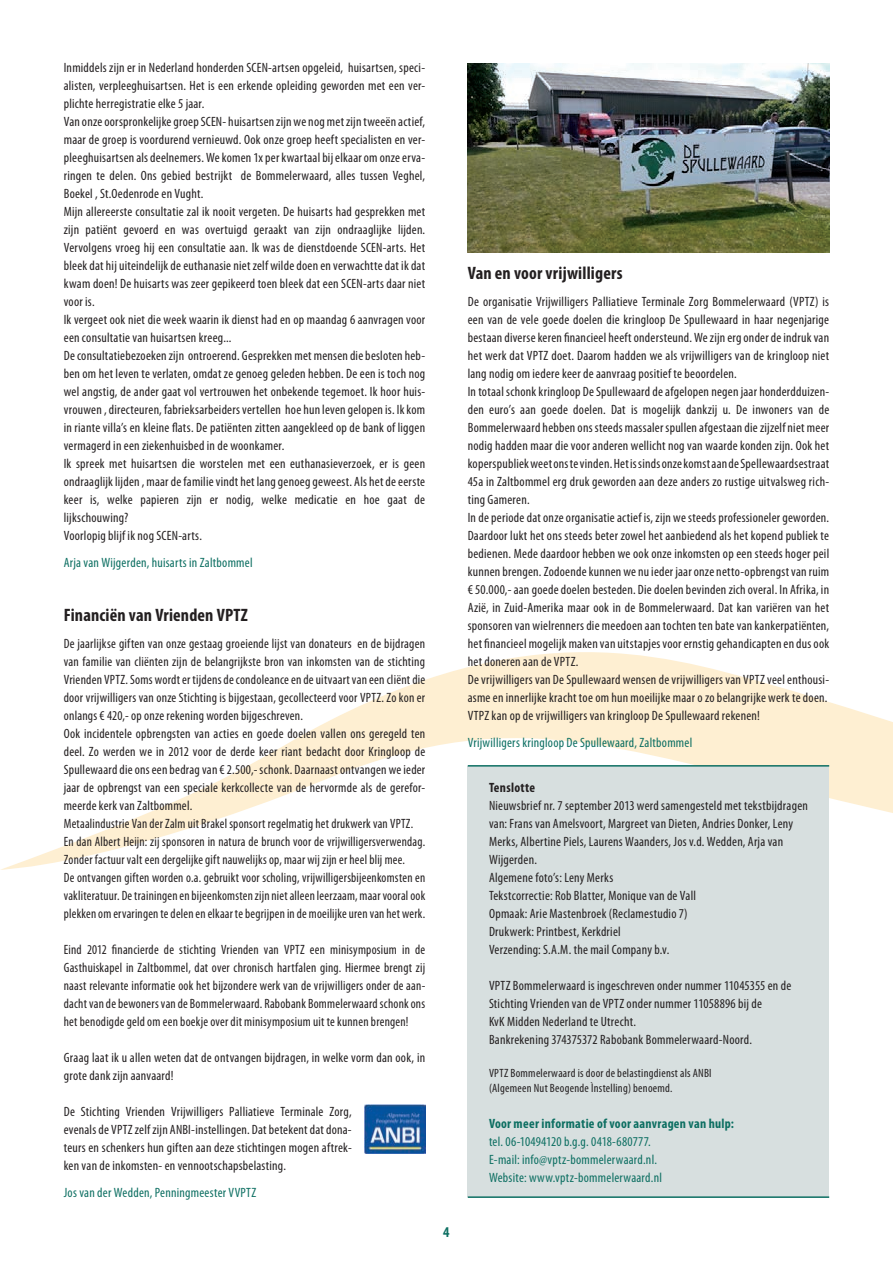
<style>
.page{position:relative;width:893px;height:1263px;background:#fff}
.page>*{position:absolute;margin:0;border:0;box-sizing:border-box;transform-origin:0 0}
.t1{font:700 condensed 18px "Myriad Pro";letter-spacing:.01em;color:#231f20}
.t2{font:700 condensed 15px "Myriad Pro";color:#0d6f62}
.t3{font:condensed 13.5px/18px "Myriad Pro";letter-spacing:.015em;color:#231f20}
.t4{font:condensed 13.5px/18px "Myriad Pro";letter-spacing:.015em;color:#231f20;scale:.96 1}
.t5{font:condensed 13.5px/18px "Myriad Pro";letter-spacing:.015em;color:#0d6f62}
.t6{font:700 condensed 13.5px "Myriad Pro";letter-spacing:.02em;color:#0d6f62}
.t7{font:700 condensed 13.5px "Myriad Pro";letter-spacing:.02em;color:#231f20}
.t8{font:condensed 12px/15px "Myriad Pro";letter-spacing:.02em;color:#231f20}
</style>
<div class="page">
<svg style="left:1px;top:652px;width:892px;height:223px"></svg>
<div style="left:468px;top:766px;width:361px;height:431px;background:#d7dfdf"></div>
<img style="left:468px;top:64px;width:361px;height:188px">
<hr style="left:468px;top:765px;width:361px;height:2px;background:#0d6f62">
<hr style="left:468px;top:1196px;width:361px;height:2px;background:#0d6f62">
<img style="left:364px;top:1105px;width:61px;height:48px">
<p class="t3" style="left:64px;top:58px;width:363px">Inmiddels zijn er in Nederland honderden SCEN-artsen opgeleid, huisartsen, speci&shy;alisten, verpleeghuisartsen. Het is een erkende opleiding geworden met een ver&shy;plichte herregistratie elke 5 jaar.<br>Van onze oorspronkelijke groep SCEN- huisartsen zijn we nog met zijn tweeën actief, maar de groep is voordurend vernieuwd. Ook onze groep heeft specialisten en ver&shy;pleeghuisartsen als deelnemers. We komen 1x per kwartaal bij elkaar om onze erva&shy;ringen te delen. Ons gebied bestrijkt de Bommelerwaard, alles tussen Veghel, Boekel , St.Oedenrode en Vught.<br>Mijn allereerste consultatie zal ik nooit vergeten. De huisarts had gesprekken met zijn patiënt gevoerd en was overtuigd geraakt van zijn ondraaglijke lijden.<br>Vervolgens vroeg hij een consultatie aan. Ik was de dienstdoende SCEN-arts. Het bleek dat hij uiteindelijk de euthanasie niet zelf wilde doen en verwachtte dat ik dat kwam doen! De huisarts was zeer gepikeerd toen bleek dat een SCEN-arts daar niet voor is.<br>Ik vergeet ook niet die week waarin ik dienst had en op maandag 6 aanvragen voor een consultatie van huisartsen kreeg...<br>De consultatiebezoeken zijn ontroerend. Gesprekken met mensen die besloten heb&shy;ben om het leven te verlaten, omdat ze genoeg geleden hebben. De een is toch nog wel angstig, de ander gaat vol vertrouwen het onbekende tegemoet. Ik hoor huis&shy;vrouwen , directeuren, fabrieksarbeiders vertellen hoe hun leven gelopen is. Ik kom in riante villa’s en kleine flats. De patiënten zitten aangekleed op de bank of liggen vermagerd in een ziekenhuisbed in de woonkamer.<br>Ik spreek met huisartsen die worstelen met een euthanasieverzoek, er is geen ondraaglijk lijden , maar de familie vindt het lang genoeg geweest. Als het de eerste keer is, welke papieren zijn er nodig, welke medicatie en hoe gaat de lijkschouwing?<br>Voorlopig blijf ik nog SCEN-arts.</p>
<p class="t5" style="left:64px;top:553px;width:190px">Arja van Wijgerden, huisarts in Zaltbommel</p>
<h1 class="t1" style="left:64px;top:604px;width:186px">Financiën van Vrienden VPTZ</h1>
<p class="t4" style="left:64px;top:634px;width:378px">De jaarlijkse giften van onze gestaag groeiende lijst van donateurs en de bijdragen van familie van cliënten zijn de belangrijkste bron van inkomsten van de stichting Vrienden VPTZ. Soms wordt er tijdens de condoleance en de uitvaart van een cliënt die door vrijwilligers van onze Stichting is bijgestaan, gecollecteerd voor VPTZ. Zo kon er onlangs € 420,- op onze rekening worden bijgeschreven.<br>Ook incidentele opbrengsten van acties en goede doelen vallen ons geregeld ten deel. Zo werden we in 2012 voor de derde keer riant bedacht door Kringloop de Spullewaard die ons een bedrag van € 2.500,- schonk. Daarnaast ontvangen we ieder jaar de opbrengst van een speciale kerkcollecte van de hervormde als de gerefor&shy;meerde kerk van Zaltbommel.<br>Metaalindustrie Van der Zalm uit Brakel sponsort regelmatig het drukwerk van VPTZ.<br>En dan Albert Heijn: zij sponsoren in natura de brunch voor de vrijwilligersverwendag.<br>Zonder factuur valt een dergelijke gift nauwelijks op, maar wij zijn er heel blij mee.<br>De ontvangen giften worden o.a. gebruikt voor scholing, vrijwilligersbijeenkomsten en vakliteratuur. De trainingen en bijeenkomsten zijn niet alleen leerzaam, maar vooral ook plekken om ervaringen te delen en elkaar te begrijpen in de moeilijke uren van het werk.</p>
<p class="t4" style="left:64px;top:940px;width:378px;text-align:justify">Eind 2012 financierde de stichting Vrienden van VPTZ een minisymposium in de Gasthuiskapel in Zaltbommel, dat over chronisch hartfalen ging. Hiermee brengt zij naast relevante informatie ook het bijzondere werk van de vrijwilligers onder de aan&shy;dacht van de bewoners van de Bommelerwaard. Rabobank Bommelerwaard schonk ons het benodigde geld om een boekje over dit minisymposium uit te kunnen brengen!</p>
<p class="t3" style="left:64px;top:1048px;width:363px">Graag laat ik u allen weten dat de ontvangen bijdragen, in welke vorm dan ook, in grote dank zijn aanvaard!</p>
<p class="t3" style="left:64px;top:1102px;width:289px;text-align:justify">De Stichting Vrienden Vrijwilligers Palliatieve Terminale Zorg, evenals de VPTZ zelf zijn ANBI-instellingen. Dat betekent dat dona&shy;teurs en schenkers hun giften aan deze stichtingen mogen aftrek&shy;ken van de inkomsten- en vennootschapsbelasting.</p>
<p class="t5" style="left:64px;top:1183px;width:194px">Jos van der Wedden, Penningmeester VVPTZ</p>
<p class="t2" style="left:443px;top:1222px;width:8px">4</p>
<h1 class="t1" style="left:468px;top:262px;width:156px">Van en voor vrijwilligers</h1>
<p class="t3" style="left:468px;top:292px;width:363px">De organisatie Vrijwilligers Palliatieve Terminale Zorg Bommelerwaard (VPTZ) is een van de vele goede doelen die kringloop De Spullewaard in haar negenjarige bestaan diverse keren financieel heeft ondersteund. We zijn erg onder de indruk van het werk dat VPTZ doet. Daarom hadden we als vrijwilligers van de kringloop niet lang nodig om iedere keer de aanvraag positief te beoordelen.<br>In totaal schonk kringloop De Spullewaard de afgelopen negen jaar honderdduizen&shy;den euro’s aan goede doelen. Dat is mogelijk dankzij u. De inwoners van de Bommelerwaard hebben ons steeds massaler spullen afgestaan die zijzelf niet meer nodig hadden maar die voor anderen wellicht nog van waarde konden zijn. Ook het koperspubliek weet ons te vinden. Het is sinds onze komst aan de Spellewaardsestraat 45a in Zaltbommel erg druk geworden aan deze anders zo rustige uitvalsweg rich&shy;ting Gameren.<br>In de periode dat onze organisatie actief is, zijn we steeds professioneler geworden.<br>Daardoor lukt het ons steeds beter zowel het aanbiedend als het kopend publiek te bedienen. Mede daardoor hebben we ook onze inkomsten op een steeds hoger peil kunnen brengen. Zodoende kunnen we nu ieder jaar onze netto-opbrengst van ruim € 50.000,- aan goede doelen besteden. Die doelen bevinden zich overal. In Afrika, in Azië, in Zuid-Amerika maar ook in de Bommelerwaard. Dat kan variëren van het sponsoren van wielrenners die meedoen aan tochten ten bate van kankerpatiënten, het financieel mogelijk maken van uitstapjes voor ernstig gehandicapten en dus ook het doneren aan de VPTZ.<br>De vrijwilligers van De Spullewaard wensen de vrijwilligers van VPTZ veel enthousi&shy;asme en innerlijke kracht toe om hun moeilijke maar o zo belangrijke werk te doen.<br>VTPZ kan op de vrijwilligers van kringloop De Spullewaard rekenen!</p>
<p class="t5" style="left:468px;top:733px;width:226px">Vrijwilligers kringloop De Spullewaard, Zaltbommel</p>
<p class="t7" style="left:489px;top:779px;width:48px">Tenslotte</p>
<p class="t3" style="left:489px;top:796px;width:320px">Nieuwsbrief nr. 7 september 2013 werd samengesteld met tekstbijdragen van: Frans van Amelsvoort, Margreet van Dieten, Andries Donker, Leny Merks, Albertine Piels, Laurens Waanders, Jos v.d. Wedden, Arja van Wijgerden.<br>Algemene foto’s: Leny Merks<br>Tekstcorrectie: Rob Blatter, Monique van de Vall<br>Opmaak: Arie Mastenbroek (Reclamestudio 7)<br>Drukwerk: Printbest, Kerkdriel<br>Verzending: S.A.M. the mail Company b.v.</p>
<p class="t3" style="left:489px;top:976px;width:304px">VPTZ Bommelerwaard is ingeschreven onder nummer 11045355 en de Stichting Vrienden van de VPTZ onder nummer 11058896 bij de<br>KvK Midden Nederland te Utrecht.<br>Bankrekening 374375372 Rabobank Bommelerwaard-Noord.</p>
<p class="t8" style="left:489px;top:1065px;width:224px">VPTZ Bommelerwaard is door de belastingdienst als ANBI (Algemeen Nut Beogende Ìnstelling) benoemd.</p>
<p class="t6" style="left:489px;top:1115px;width:247px">Voor meer informatie of voor aanvragen van hulp:</p>
<p class="t5" style="left:489px;top:1132px;width:174px">tel. 06-10494120 b.g.g. 0418-680777.<br>E-mail: info@vptz-bommelerwaard.nl.<br>Website: www.vptz-bommelerwaard.nl</p>
</div>
